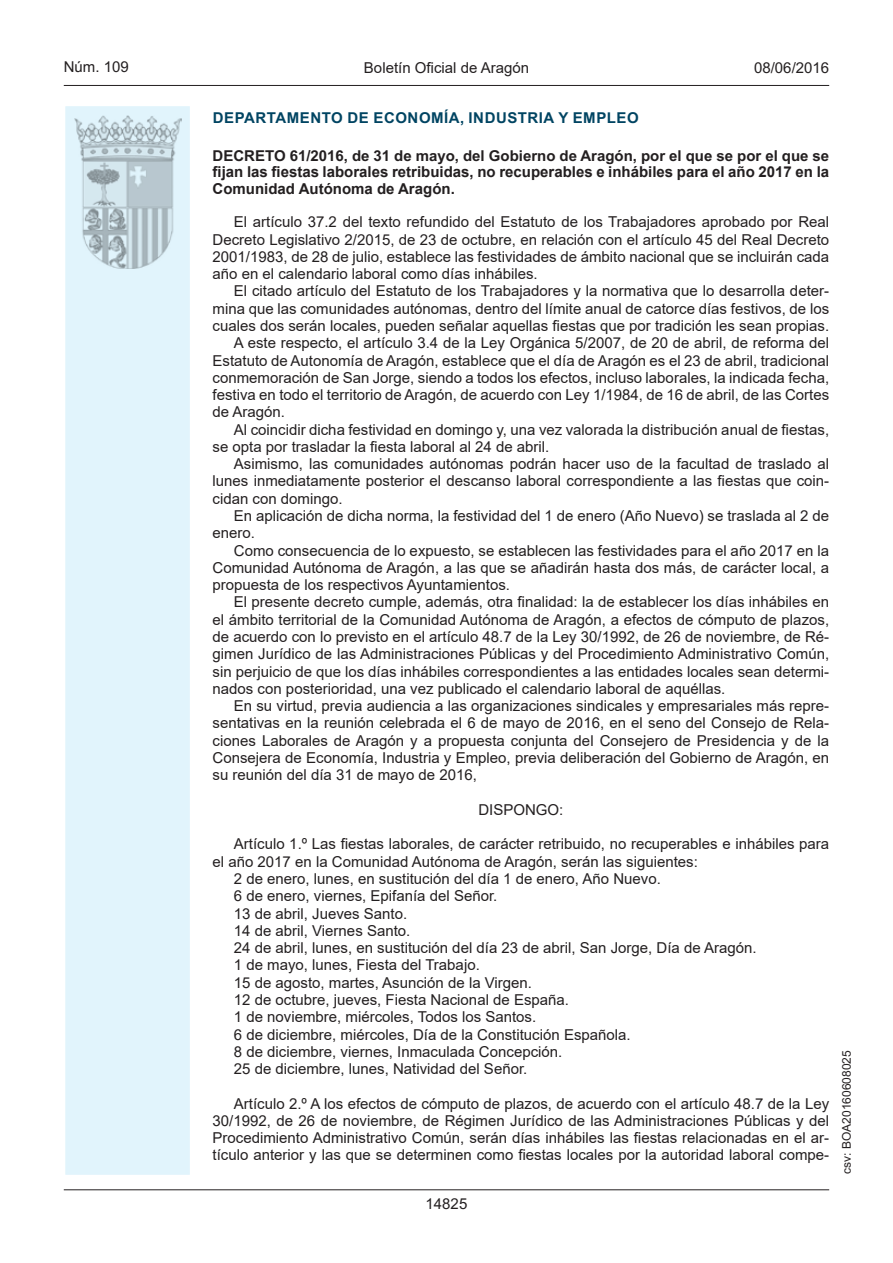
<style>
.page{position:relative;width:893px;height:1263px;background:#fff}
.page>*{position:absolute;margin:0;border:0;box-sizing:border-box;transform-origin:0 0}
.t1{font:15px/17.2px "Arial MT2";color:#231f20;text-align:justify}
.t2{font:15px/16.5px "Arial Bold MT2";color:#231f20}
.t3{font:700 15px "Arial";color:#231f20}
.t4{font:700 15px "Arial";letter-spacing:.035em;color:#004462}
.t5{font:15px "Arial";color:#231f20}
.t6{font:12px "Arial";color:#231f20}
.s1{font-family:"Arial"}
</style>
<div class="page">
<hr style="left:64px;top:85px;width:765px;height:1px;background:#231f20">
<div style="left:64px;top:105px;width:127px;height:1071px;background:#e1f4fc;border:2px solid #fff"></div>
<img style="left:75px;top:115px;width:106px;height:153px">
<hr style="left:64px;top:1189px;width:765px;height:1px;background:#231f20">
<p class="t5" style="left:64px;top:57px;width:67px">Núm. 109</p>
<p class="t1" style="left:364px;top:59px;width:167px">Boletín Oficial de Aragón</p>
<p class="t5" style="left:754px;top:57px;width:77px">08/06/2016</p>
<p class="t4" style="left:213px;top:107px;width:427px">DEPARTAMENTO DE ECONOMÍA, INDUSTRIA Y EMPLEO</p>
<p class="t3" style="left:213px;top:145px;width:618px">DECRETO 61/2016, de 31 de mayo, del Gobierno de Aragón, por el que se por el que se</p>
<p class="t2" style="left:213px;top:164px;width:618px">fijan las fiestas laborales retribuidas, no recuperables e inhábiles para el año 2017 en la<br>Comunidad Autónoma de Aragón.</p>
<p class="t1" style="left:213px;top:213px;width:618px;text-indent:21px">El artículo 37.2 del texto refundido del Estatuto de los Trabajadores aprobado por Real Decreto Legislativo 2/2015, de 23 de octubre, en relación con el artículo 45 del Real Decreto 2001/1983, de 28 de julio, establece las festividades de ámbito nacional que se incluirán cada año en el calendario laboral como días inhábiles.</p>
<p class="t1" style="left:234px;top:282px;width:597px">El citado artículo del Estatuto de los Trabajadores y la normativa que lo desarrolla deter<span class="s1">-</span></p>
<p class="t1" style="left:213px;top:300px;width:618px">mina que las comunidades autónomas, dentro del límite anual de catorce días festivos, de los</p>
<p class="t1" style="left:213px;top:317px;width:618px">cuales dos serán locales, pueden señalar aquellas fiestas que por tradición les sean propias.</p>
<p class="t1" style="left:234px;top:334px;width:597px">A este respecto, el artículo 3.4 de la Ley Orgánica 5/2007, de 20 de abril, de reforma del</p>
<p class="t1" style="left:213px;top:351px;width:618px">Estatuto de Autonomía de Aragón, establece que el día de Aragón es el 23 de abril, tradicional</p>
<p class="t1" style="left:213px;top:369px;width:618px">conmemoración de San Jorge, siendo a todos los efectos, incluso laborales, la indicada fecha,</p>
<p class="t1" style="left:213px;top:386px;width:618px">festiva en todo el territorio de Aragón, de acuerdo con Ley 1/1984, de 16 de abril, de las Cortes</p>
<p class="t1" style="left:213px;top:403px;width:74px">de Aragón.</p>
<p class="t1" style="left:234px;top:421px;width:597px">Al coincidir dicha festividad en domingo y, una vez valorada la distribución anual de fiestas,</p>
<p class="t1" style="left:213px;top:438px;width:338px">se opta por trasladar la fiesta laboral al 24 de abril.</p>
<p class="t1" style="left:234px;top:455px;width:597px">Asimismo, las comunidades autónomas podrán hacer uso de la facultad de traslado al</p>
<p class="t1" style="left:213px;top:472px;width:618px">lunes inmediatamente posterior el descanso laboral correspondiente a las fiestas que coin<span class="s1">-</span></p>
<p class="t1" style="left:213px;top:490px;width:132px">cidan con domingo.</p>
<p class="t1" style="left:234px;top:507px;width:597px">En aplicación de dicha norma, la festividad del 1 de enero (Año Nuevo) se traslada al 2 de</p>
<p class="t1" style="left:213px;top:524px;width:44px">enero.</p>
<p class="t1" style="left:234px;top:542px;width:597px">Como consecuencia de lo expuesto, se establecen las festividades para el año 2017 en la</p>
<p class="t1" style="left:213px;top:559px;width:618px">Comunidad Autónoma de Aragón, a las que se añadirán hasta dos más, de carácter local, a</p>
<p class="t1" style="left:213px;top:576px;width:299px">propuesta de los respectivos Ayuntamientos.</p>
<p class="t1" style="left:234px;top:593px;width:597px">El presente decreto cumple, además, otra finalidad: la de establecer los días inhábiles en</p>
<p class="t1" style="left:213px;top:611px;width:618px">el ámbito territorial de la Comunidad Autónoma de Aragón, a efectos de cómputo de plazos,</p>
<p class="t1" style="left:213px;top:628px;width:618px">de acuerdo con lo previsto en el artículo 48.7 de la Ley 30/1992, de 26 de noviembre, de Ré<span class="s1">-</span></p>
<p class="t1" style="left:213px;top:645px;width:618px">gimen Jurídico de las Administraciones Públicas y del Procedimiento Administrativo Común,</p>
<p class="t1" style="left:213px;top:663px;width:618px">sin perjuicio de que los días inhábiles correspondientes a las entidades locales sean determi<span class="s1">-</span></p>
<p class="t1" style="left:213px;top:680px;width:514px">nados con posterioridad, una vez publicado el calendario laboral de aquéllas.</p>
<p class="t1" style="left:234px;top:697px;width:597px">En su virtud, previa audiencia a las organizaciones sindicales y empresariales más repre<span class="s1">-</span></p>
<p class="t1" style="left:213px;top:714px;width:618px">sentativas en la reunión celebrada el 6 de mayo de 2016, en el seno del Consejo de Rela<span class="s1">-</span></p>
<p class="t1" style="left:213px;top:732px;width:618px">ciones Laborales de Aragón y a propuesta conjunta del Consejero de Presidencia y de la</p>
<p class="t1" style="left:213px;top:749px;width:618px">Consejera de Economía, Industria y Empleo, previa deliberación del Gobierno de Aragón, en</p>
<p class="t1" style="left:213px;top:766px;width:266px">su reunión del día 31 de mayo de 2016,</p>
<p class="t1" style="left:478px;top:801px;width:87px">DISPONGO:</p>
<p class="t1" style="left:234px;top:835px;width:597px">Artículo 1.º Las fiestas laborales, de carácter retribuido, no recuperables e inhábiles para</p>
<p class="t1" style="left:213px;top:853px;width:487px">el año 2017 en la Comunidad Autónoma de Aragón, serán las siguientes:</p>
<p class="t1" style="left:234px;top:870px;width:428px">2 de enero, lunes, en sustitución del día 1 de enero, Año Nuevo.</p>
<p class="t1" style="left:234px;top:887px;width:265px">6 de enero, viernes, Epifanía del Señor.</p>
<p class="t1" style="left:234px;top:904px;width:175px">13 de abril, Jueves Santo.</p>
<p class="t1" style="left:234px;top:922px;width:178px">14 de abril, Viernes Santo.</p>
<p class="t1" style="left:234px;top:939px;width:524px">24 de abril, lunes, en sustitución del día 23 de abril, San Jorge, Día de Aragón.</p>
<p class="t1" style="left:234px;top:956px;width:247px">1 de mayo, lunes, Fiesta del Trabajo.</p>
<p class="t1" style="left:234px;top:974px;width:300px">15 de agosto, martes, Asunción de la Virgen.</p>
<p class="t1" style="left:234px;top:991px;width:337px">12 de octubre, jueves, Fiesta Nacional de España.</p>
<p class="t1" style="left:234px;top:1008px;width:304px">1 de noviembre, miércoles, Todos los Santos.</p>
<p class="t1" style="left:234px;top:1025px;width:398px">6 de diciembre, miércoles, Día de la Constitución Española.</p>
<p class="t1" style="left:234px;top:1043px;width:330px">8 de diciembre, viernes, Inmaculada Concepción.</p>
<p class="t1" style="left:234px;top:1060px;width:295px">25 de diciembre, lunes, Natividad del Señor.</p>
<p class="t1" style="left:213px;top:1095px;width:618px;text-indent:21px">Artículo 2.º A los efectos de cómputo de plazos, de acuerdo con el artículo 48.7 de la Ley 30/1992, de 26 de noviembre, de Régimen Jurídico de las Administraciones Públicas y del Procedimiento Administrativo Común, serán días inhábiles las fiestas relacionadas en el ar&shy;tículo anterior y las que se determinen como fiestas locales por la autoridad laboral compe<span class="s1">-</span></p>
<p class="t5" style="left:426px;top:1193px;width:43px">14825</p>
<p class="t6" style="left:838px;top:1174px;width:125px;rotate:-90deg">csv: BOA20160608025</p>
</div>
